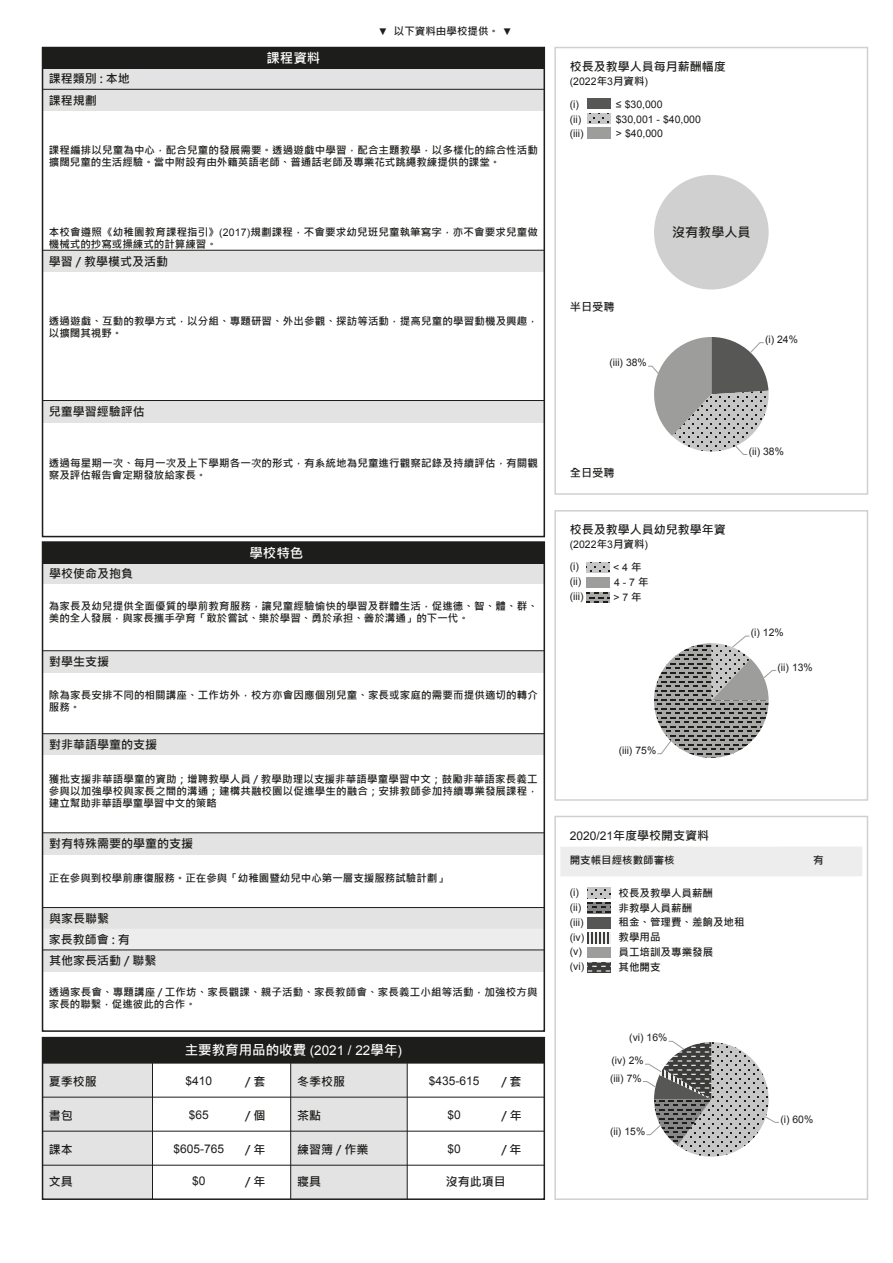
<style>
.page{position:relative;width:893px;height:1263px;background:#fff}
.page>*{position:absolute;margin:0;border:0;box-sizing:border-box;transform-origin:0 0}
.t1{font:700 13.5px "Microsoft Jheng Hei";color:#fff}
.t2{font:700 13.05px "Microsoft Jheng Hei";color:#1d1d1b}
.t3{font:700 12px/20.9px "Microsoft Jheng Hei";color:#1d1d1b}
.t4{font:12px "Arial";color:#1d1d1b}
.t5{font:700 11.25px "Microsoft Jheng Hei";color:#1d1d1b}
.t6{font:700 10.5px/12px "Microsoft Jheng Hei";letter-spacing:.015em;color:#1d1d1b}
.t7{font:10.5px "Arial";color:#1d1d1b}
.t8{font:10.35px "Arial";color:#1d1d1b}
.s1{font-family:"Arial";font-weight:400;font-size:9.75px}
.s2{font-family:"Arial";font-weight:400}
.s3{font-family:"Microsoft Jheng Hei";font-weight:700}
</style>
<div class="page">
<div style="left:560px;top:846px;width:302px;height:30px;background:#ededed"></div>
<img style="left:588px;top:917px;width:22px;height:11px">
<svg style="left:588px;top:962px;width:22px;height:11px"></svg>
<svg style="left:588px;top:932px;width:22px;height:11px"></svg>
<svg style="left:588px;top:903px;width:22px;height:10px"></svg>
<svg style="left:588px;top:888px;width:22px;height:10px"></svg>
<div style="left:554px;top:816px;width:314px;height:384px;border:2px solid #d0d0d0"></div>
<div style="left:554px;top:510px;width:314px;height:291px;border:2px solid #d0d0d0"></div>
<svg style="left:587px;top:592px;width:22px;height:11px"></svg>
<svg style="left:587px;top:562px;width:22px;height:11px"></svg>
<div style="left:554px;top:47px;width:314px;height:448px;border:2px solid #d0d0d0"></div>
<img style="left:587px;top:98px;width:23px;height:11px">
<svg style="left:587px;top:113px;width:23px;height:11px"></svg>
<div style="left:654px;top:175px;width:115px;height:114px;background:#d0d0d0;border-radius:50%"></div>
<svg style="left:648px;top:337px;width:121px;height:118px"></svg>
<svg style="left:654px;top:635px;width:123px;height:123px"></svg>
<svg style="left:643px;top:1041px;width:136px;height:116px"></svg>
<div style="left:291px;top:1063px;width:116px;height:136px;background:#e3e3e3"></div>
<div style="left:43px;top:1063px;width:109px;height:136px;background:#e3e3e3"></div>
<div style="left:42px;top:1037px;width:503px;height:163px;border:2px solid #1d1d1b"></div>
<hr style="left:43px;top:1097px;width:501px;height:1px;background:#1d1d1b">
<hr style="left:43px;top:1165px;width:501px;height:1px;background:#1d1d1b">
<hr style="left:43px;top:1131px;width:501px;height:1px;background:#1d1d1b">
<div style="left:43px;top:1037px;width:501px;height:26px;background:#1d1d1b"></div>
<hr style="left:43px;top:1063px;width:501px;height:1px;background:#1d1d1b">
<hr style="left:152px;top:1063px;width:1px;height:136px;background:#1d1d1b">
<hr style="left:290px;top:1063px;width:1px;height:136px;background:#1d1d1b">
<hr style="left:407px;top:1063px;width:1px;height:136px;background:#1d1d1b">
<div style="left:43px;top:651px;width:501px;height:21px;background:#e3e3e3"></div>
<hr style="left:43px;top:650px;width:501px;height:1px;background:#1d1d1b">
<div style="left:43px;top:908px;width:501px;height:21px;background:#e3e3e3"></div>
<div style="left:43px;top:929px;width:501px;height:21px;background:#ededed"></div>
<hr style="left:43px;top:907px;width:501px;height:1px;background:#1d1d1b">
<div style="left:43px;top:563px;width:501px;height:21px;background:#e3e3e3"></div>
<div style="left:43px;top:542px;width:501px;height:21px;background:#1d1d1b"></div>
<div style="left:43px;top:950px;width:501px;height:21px;background:#e3e3e3"></div>
<hr style="left:43px;top:949px;width:501px;height:1px;background:#1d1d1b">
<div style="left:43px;top:734px;width:501px;height:21px;background:#e3e3e3"></div>
<hr style="left:43px;top:733px;width:501px;height:1px;background:#1d1d1b">
<div style="left:43px;top:833px;width:501px;height:21px;background:#e3e3e3"></div>
<hr style="left:43px;top:832px;width:501px;height:1px;background:#1d1d1b">
<div style="left:42px;top:541px;width:503px;height:491px;border:2px solid #1d1d1b"></div>
<div style="left:43px;top:251px;width:501px;height:21px;background:#e3e3e3"></div>
<hr style="left:43px;top:250px;width:501px;height:1px;background:#1d1d1b">
<div style="left:43px;top:401px;width:501px;height:21px;background:#e3e3e3"></div>
<hr style="left:43px;top:400px;width:501px;height:1px;background:#1d1d1b">
<div style="left:43px;top:89px;width:501px;height:22px;background:#e3e3e3"></div>
<div style="left:43px;top:68px;width:501px;height:21px;background:#e3e3e3"></div>
<hr style="left:43px;top:89px;width:501px;height:1px;background:#1d1d1b">
<div style="left:43px;top:48px;width:501px;height:21px;background:#1d1d1b"></div>
<div style="left:42px;top:47px;width:503px;height:490px;border:2px solid #1d1d1b"></div>
<p class="t3" style="left:49px;top:69px;width:83px">課程類別 : 本地</p>
<p class="t3" style="left:49px;top:90px;width:50px">課程規劃</p>
<p class="t1" style="left:266px;top:50px;width:55px">課程資料</p>
<p class="t6" style="left:378px;top:25px;width:135px"><span class="s1">▼</span> 以下資料由學校提供。 <span class="s1">▼</span></p>
<p class="t6" style="left:49px;top:144px;width:491px">課程編排以兒童為中心，配合兒童的發展需要。透過遊戲中學習，配合主題教學，以多樣化的綜合性活動擴闊兒童的生活經驗。當中附設有由外籍英語老師、普通話老師及專業花式跳繩教練提供的課堂。</p>
<p class="t6" style="left:49px;top:226px;width:490px">本校會遵照《幼稚園教育課程指引》<span class="s2">(2017)</span>規劃課程，不會要求幼兒班兒童執筆寫字，亦不會要求兒童做機械式的抄寫或操練式的計算練習。</p>
<p class="t3" style="left:49px;top:251px;width:121px">學習 / 教學模式及活動</p>
<p class="t6" style="left:49px;top:315px;width:491px">透過遊戲、互動的教學方式，以分組、專題研習、外出參觀、探訪等活動，提高兒童的學習動機及興趣，以擴闊其視野。</p>
<p class="t3" style="left:49px;top:401px;width:98px">兒童學習經驗評估</p>
<p class="t6" style="left:49px;top:458px;width:491px">透過每星期一次、每月一次及上下學期各一次的形式，有系統地為兒童進行觀察記錄及持續評估，有關觀察及評估報告會定期發放給家長。</p>
<p class="t3" style="left:49px;top:563px;width:85px">學校使命及抱負</p>
<p class="t1" style="left:249px;top:545px;width:55px">學校特色</p>
<p class="t6" style="left:49px;top:600px;width:490px">為家長及幼兒提供全面優質的學前教育服務，讓兒童經驗愉快的學習及群體生活，促進德、智、體、群、美的全人發展，與家長攜手孕育「敢於嘗試、樂於學習、勇於承担、善於溝通」的下一代。</p>
<p class="t3" style="left:49px;top:651px;width:62px">對學生支援</p>
<p class="t6" style="left:49px;top:689px;width:491px">除為家長安排不同的相關講座、工作坊外，校方亦會因應個別兒童、家長或家庭的需要而提供適切的轉介服務。</p>
<p class="t3" style="left:49px;top:734px;width:109px">對非華語學童的支援</p>
<p class="t6" style="left:49px;top:773px;width:491px;text-align:justify">獲批支援非華語學童的資助；增聘教學人員 / 教學助理以支援非華語學童學習中文；鼓勵非華語家長義工參與以加強學校與家長之間的溝通；建構共融校園以促進學生的融合；安排教師參加持續專業發展課程，建立幫助非華語學童學習中文的策略</p>
<p class="t3" style="left:49px;top:833px;width:145px">對有特殊需要的學童的支援</p>
<p class="t6" style="left:49px;top:872px;width:401px">正在參與到校學前康復服務。正在參與「幼稚園暨幼兒中心第一層支援服務試驗計劃」</p>
<p class="t3" style="left:49px;top:908px;width:83px">與家長聯繫<br>家長教師會 : 有</p>
<p class="t3" style="left:49px;top:950px;width:109px">其他家長活動 / 聯繫</p>
<p class="t6" style="left:49px;top:986px;width:490px">透過家長會、專題講座 / 工作坊、家長觀課、親子活動、家長教師會、家長義工小組等活動，加強校方與家長的聯繫，促進彼此的合作。</p>
<p class="t1" style="left:185px;top:1042px;width:219px">主要教育用品的收費 <span class="s2">(2021 / 22</span>學年<span class="s2">)</span></p>
<p class="t3" style="left:245px;top:1071px;width:22px">/ 套</p>
<p class="t3" style="left:245px;top:1105px;width:22px">/ 個</p>
<p class="t3" style="left:245px;top:1139px;width:22px">/ 年</p>
<p class="t3" style="left:501px;top:1139px;width:22px">/ 年</p>
<p class="t3" style="left:49px;top:1071px;width:50px">夏季校服</p>
<p class="t3" style="left:297px;top:1071px;width:49px">冬季校服</p>
<p class="t3" style="left:49px;top:1105px;width:25px">書包</p>
<p class="t3" style="left:297px;top:1105px;width:25px">茶點</p>
<p class="t3" style="left:49px;top:1139px;width:25px">課本</p>
<p class="t3" style="left:297px;top:1139px;width:73px">練習簿 / 作業</p>
<p class="t3" style="left:49px;top:1171px;width:25px">文具</p>
<p class="t3" style="left:297px;top:1171px;width:25px">寢具</p>
<p class="t3" style="left:501px;top:1071px;width:22px">/ 套</p>
<p class="t4" style="left:186px;top:1073px;width:28px">$410</p>
<p class="t4" style="left:189px;top:1107px;width:22px">$65</p>
<p class="t4" style="left:174px;top:1141px;width:52px">$605-765</p>
<p class="t4" style="left:429px;top:1073px;width:52px">$435-615</p>
<p class="t4" style="left:448px;top:1107px;width:15px">$0</p>
<p class="t3" style="left:501px;top:1105px;width:22px">/ 年</p>
<p class="t4" style="left:448px;top:1141px;width:15px">$0</p>
<p class="t4" style="left:192px;top:1173px;width:15px">$0</p>
<p class="t3" style="left:446px;top:1171px;width:61px">沒有此項目</p>
<p class="t3" style="left:245px;top:1171px;width:22px">/ 年</p>
<p class="t3" style="left:570px;top:56px;width:157px">校長及教學人員每月薪酬幅度</p>
<p class="t7" style="left:570px;top:74px;width:80px">(2022<span class="s3">年</span>3<span class="s3">月資料</span>)</p>
<p class="t7" style="left:570px;top:97px;width:11px">(i)</p>
<p class="t7" style="left:616px;top:97px;width:48px">≤ $30,000</p>
<p class="t7" style="left:570px;top:127px;width:15px">(iii)</p>
<p class="t7" style="left:616px;top:127px;width:48px">&gt; $40,000</p>
<p class="t7" style="left:570px;top:112px;width:13px">(ii)</p>
<p class="t7" style="left:616px;top:112px;width:87px">$30,001 - $40,000</p>
<p class="t5" style="left:570px;top:300px;width:46px">半日受聘</p>
<p class="t8" style="left:609px;top:356px;width:39px">(iii) 38%</p>
<p class="t2" style="left:672px;top:224px;width:80px">沒有教學人員</p>
<p class="t8" style="left:765px;top:332px;width:34px">(i) 24%</p>
<p class="t5" style="left:570px;top:466px;width:46px">全日受聘</p>
<p class="t8" style="left:749px;top:444px;width:37px">(ii) 38%</p>
<p class="t3" style="left:570px;top:519px;width:157px">校長及教學人員幼兒教學年資</p>
<p class="t7" style="left:570px;top:537px;width:80px">(2022<span class="s3">年</span>3<span class="s3">月資料</span>)</p>
<p class="t7" style="left:570px;top:575px;width:13px">(ii)</p>
<p class="t7" style="left:614px;top:575px;width:36px">4 - 7 <span class="s3">年</span></p>
<p class="t7" style="left:570px;top:590px;width:15px">(iii)</p>
<p class="t7" style="left:613px;top:590px;width:30px">&gt; 7 <span class="s3">年</span></p>
<p class="t7" style="left:570px;top:560px;width:11px">(i)</p>
<p class="t7" style="left:613px;top:560px;width:30px">&lt; 4 <span class="s3">年</span></p>
<p class="t8" style="left:751px;top:626px;width:34px">(i) 12%</p>
<p class="t8" style="left:778px;top:660px;width:37px">(ii) 13%</p>
<p class="t8" style="left:619px;top:743px;width:39px">(iii) 75%</p>
<p class="t3" style="left:570px;top:825px;width:141px"><span class="s2">2020/21</span>年度學校開支資料</p>
<p class="t6" style="left:570px;top:854px;width:106px">開支帳目經核數師審核</p>
<p class="t7" style="left:570px;top:885px;width:11px">(i)</p>
<p class="t6" style="left:619px;top:887px;width:96px">校長及教學人員薪酬</p>
<p class="t7" style="left:570px;top:900px;width:13px">(ii)</p>
<p class="t6" style="left:619px;top:902px;width:75px">非教學人員薪酬</p>
<p class="t6" style="left:813px;top:854px;width:12px">有</p>
<p class="t7" style="left:570px;top:915px;width:15px">(iii)</p>
<p class="t6" style="left:619px;top:916px;width:127px">租金、管理費、差餉及地租</p>
<p class="t7" style="left:570px;top:945px;width:14px">(v)</p>
<p class="t6" style="left:619px;top:946px;width:96px">員工培訓及專業發展</p>
<p class="t7" style="left:570px;top:959px;width:16px">(vi)</p>
<p class="t6" style="left:619px;top:961px;width:43px">其他開支</p>
<p class="t7" style="left:570px;top:930px;width:16px">(iv)</p>
<p class="t6" style="left:619px;top:931px;width:43px">教學用品</p>
<p class="t8" style="left:629px;top:1031px;width:40px">(vi) 16%</p>
<p class="t8" style="left:611px;top:1054px;width:34px">(iv) 2%</p>
<p class="t8" style="left:610px;top:1071px;width:33px">(iii) 7%</p>
<p class="t8" style="left:610px;top:1124px;width:37px">(ii) 15%</p>
<p class="t8" style="left:780px;top:1112px;width:34px">(i) 60%</p>
</div>
